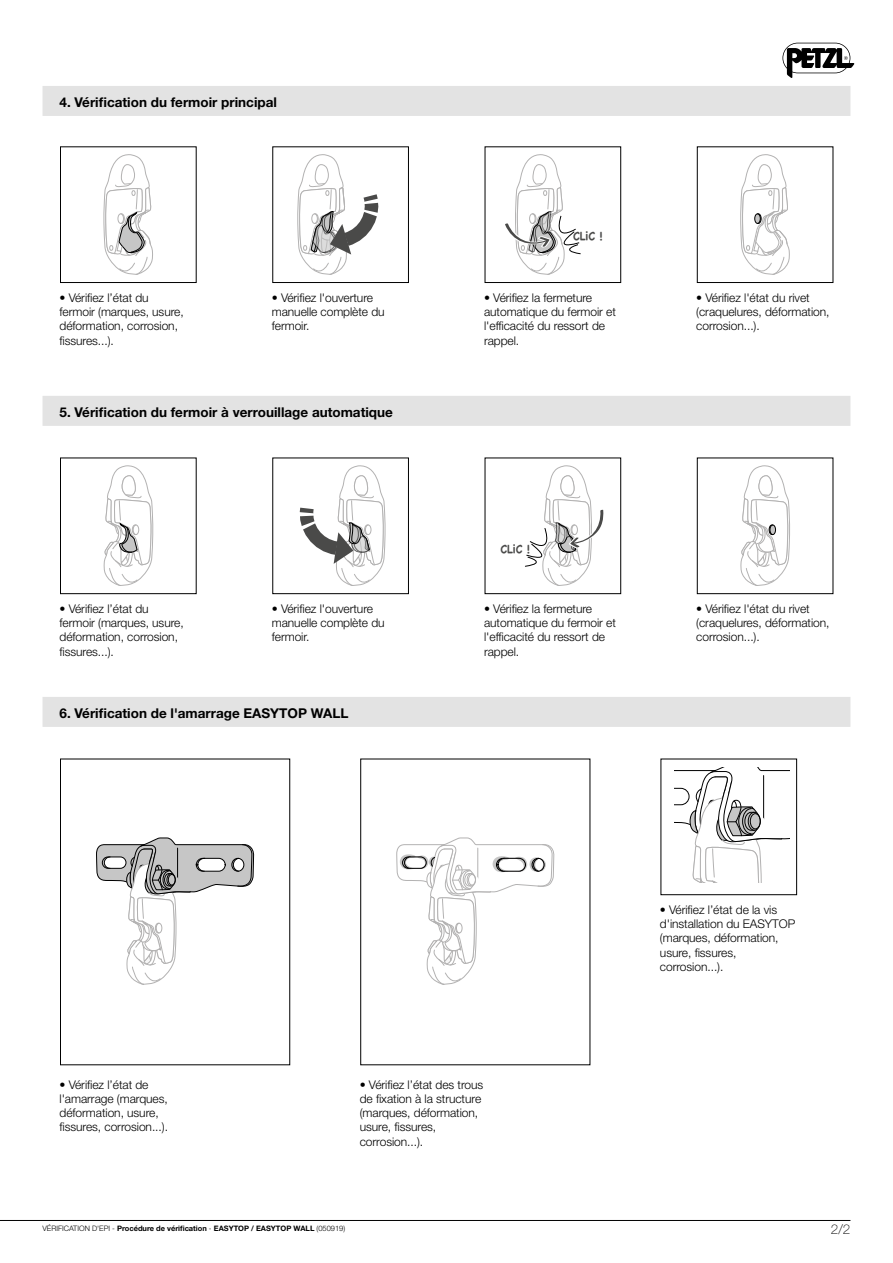
<style>
.page{position:relative;width:893px;height:1263px;background:#fff}
.page>*{position:absolute;margin:0;border:0;box-sizing:border-box;transform-origin:0 0}
.EUR_-_SOUSTITRE{font:700 13.5px "Helvetica Neue LT Pro";color:#000}
.t1{font:100 13.5px "Helvetica Neue LT Pro";color:#000}
.EUR_-_STD{font:300 12px/14.2px "Helvetica Neue LT Pro";letter-spacing:-.005em;color:#000}
.t2{font:700 12px "Chalkboard";letter-spacing:-.01em;color:#4a4a49;scale:.92 1}
.t3{font:700 7.5px "Helvetica Neue LT Pro";color:#000}
.s1{font-weight:300}
</style>
<div class="page">
<svg style="left:782px;top:43px;width:72px;height:35px"></svg>
<hr style="left:0;top:1220px;width:850px;height:1px;background:#000">
<svg style="left:103px;top:154px;width:50px;height:121px"></svg>
<div style="left:60px;top:147px;width:136px;height:136px;border:1px solid #000"></div>
<svg style="left:104px;top:465px;width:49px;height:121px"></svg>
<div style="left:60px;top:458px;width:136px;height:136px;border:1px solid #000"></div>
<svg style="left:297px;top:154px;width:82px;height:121px"></svg>
<div style="left:273px;top:147px;width:136px;height:136px;border:1px solid #000"></div>
<svg style="left:299px;top:465px;width:87px;height:121px"></svg>
<div style="left:273px;top:458px;width:136px;height:136px;border:1px solid #000"></div>
<svg style="left:505px;top:154px;width:76px;height:121px"></svg>
<div style="left:485px;top:147px;width:136px;height:136px;border:1px solid #000"></div>
<svg style="left:525px;top:465px;width:79px;height:121px"></svg>
<div style="left:485px;top:458px;width:136px;height:136px;border:1px solid #000"></div>
<svg style="left:675px;top:767px;width:115px;height:116px"></svg>
<div style="left:661px;top:759px;width:136px;height:136px;border:1px solid #000"></div>
<svg style="left:740px;top:154px;width:50px;height:121px"></svg>
<div style="left:697px;top:147px;width:136px;height:136px;border:1px solid #000"></div>
<svg style="left:741px;top:465px;width:49px;height:121px"></svg>
<div style="left:697px;top:458px;width:136px;height:136px;border:1px solid #000"></div>
<svg style="left:96px;top:837px;width:158px;height:148px"></svg>
<svg style="left:396px;top:837px;width:158px;height:148px"></svg>
<div style="left:43px;top:396px;width:807px;height:30px;background:#e3e3e3"></div>
<div style="left:43px;top:697px;width:807px;height:30px;background:#e3e3e3"></div>
<div style="left:43px;top:86px;width:807px;height:30px;background:#e3e3e3"></div>
<p class="EUR_-_SOUSTITRE" style="left:60px;top:94px;width:219px">4. Vérification du fermoir principal</p>
<p class="EUR_-_STD" style="left:60px;top:290px;width:126px">• Vérifiez l’état du fermoir (marques, usure, déformation, corrosion, fissures...).</p>
<p class="EUR_-_STD" style="left:272px;top:290px;width:114px">• Vérifiez l'ouverture manuelle complète du fermoir.</p>
<p class="EUR_-_SOUSTITRE" style="left:60px;top:404px;width:335px">5. Vérification du fermoir à verrouillage automatique</p>
<p class="EUR_-_STD" style="left:60px;top:601px;width:126px">• Vérifiez l’état du fermoir (marques, usure, déformation, corrosion, fissures...).</p>
<p class="EUR_-_STD" style="left:272px;top:601px;width:114px">• Vérifiez l'ouverture manuelle complète du fermoir.</p>
<p class="EUR_-_SOUSTITRE" style="left:60px;top:705px;width:290px">6. Vérification de l'amarrage EASYTOP WALL</p>
<p class="t2" style="left:573px;top:229px;width:34px">CLiC !</p>
<p class="EUR_-_STD" style="left:484px;top:290px;width:133px">• Vérifiez la fermeture automatique du fermoir et l'efficacité du ressort de rappel.</p>
<p class="t2" style="left:500px;top:542px;width:34px">CLiC !</p>
<p class="EUR_-_STD" style="left:484px;top:601px;width:133px">• Vérifiez la fermeture automatique du fermoir et l'efficacité du ressort de rappel.</p>
<p class="EUR_-_STD" style="left:696px;top:290px;width:135px">• Vérifiez l'état du rivet (craquelures, déformation, corrosion...).</p>
<p class="EUR_-_STD" style="left:696px;top:601px;width:135px">• Vérifiez l'état du rivet (craquelures, déformation, corrosion...).</p>
<p class="EUR_-_STD" style="left:60px;top:1077px;width:110px">• Vérifiez l’état de l'amarrage (marques, déformation, usure, fissures, corrosion...).</p>
<p class="EUR_-_STD" style="left:360px;top:1077px;width:125px">• Vérifiez l’état des trous de fixation à la structure (marques, déformation, usure, fissures, corrosion...).</p>
<p class="t3" style="left:43px;top:1224px;width:304px"><span class="s1">VÉRIFICATION D'EPI -</span> Procédure de vérification <span class="s1">-</span> EASYTOP / EASYTOP WALL <span class="s1">(050919)</span></p>
<p class="EUR_-_STD" style="left:660px;top:902px;width:137px">• Vérifiez l’état de la vis d'installation du EASYTOP (marques, déformation, usure, fissures, corrosion...).</p>
<p class="t1" style="left:831px;top:1221px;width:21px">2/2</p>
</div>
